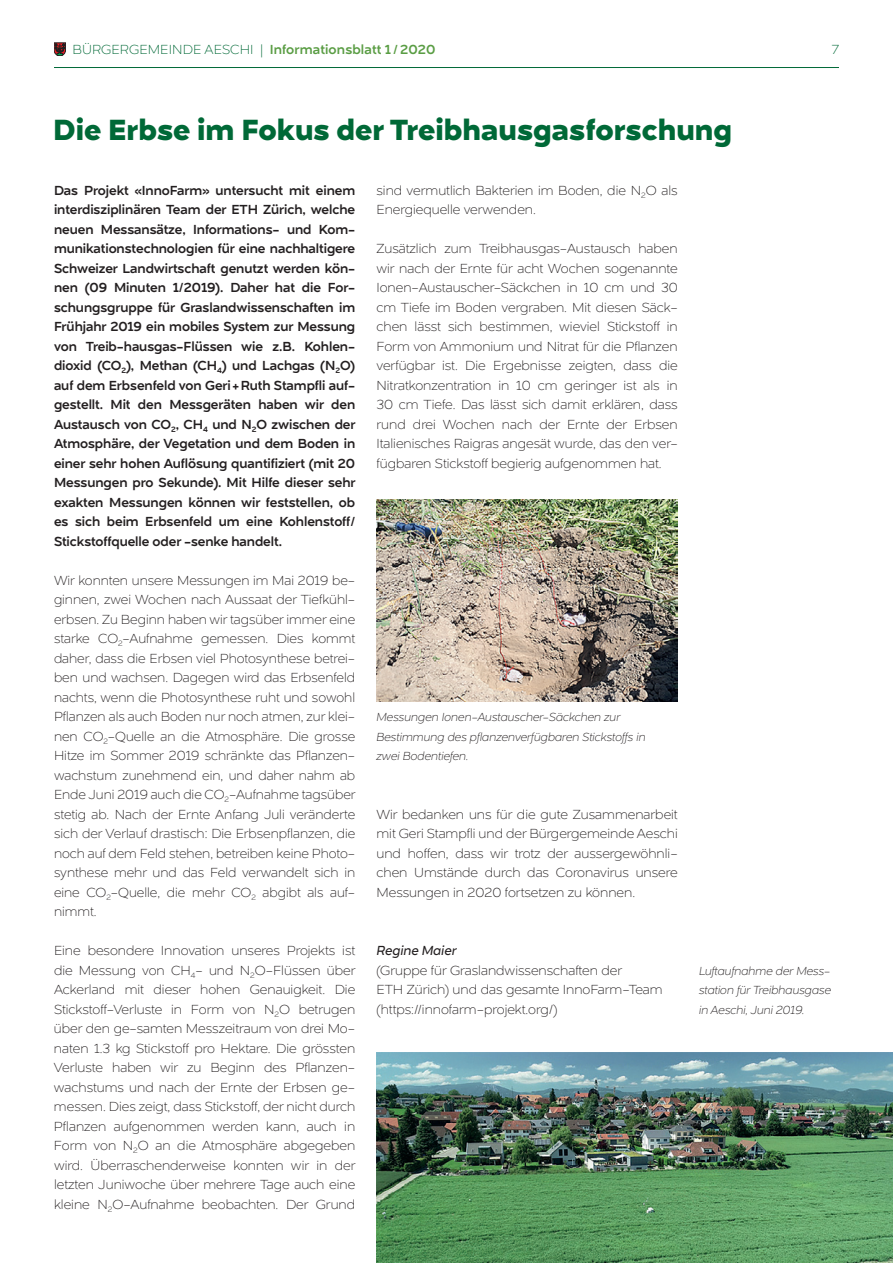
<style>
.page{position:relative;width:893px;height:1263px;background:#fff}
.page>*{position:absolute;margin:0;border:0;box-sizing:border-box;transform-origin:0 0}
.t1{font:700 30px "Naste";color:#006937}
.t2{font:200 13.5px/19.5px "Naste";color:#231f20;text-align:justify}
.t3{font:500 13.5px/19.5px "Naste";letter-spacing:-.005em;color:#231f20}
.t4{font:500 13.5px "Naste";letter-spacing:.01em;color:#5a9d44}
.t5{font:italic 13.5px "Naste";color:#231f20}
.t6{font:200 13.5px "Naste";color:#006937}
.t7{font:italic 200 12px/19.5px "Naste";color:#231f20}
.s1{font-weight:200;color:#006937}
</style>
<div class="page">
<svg style="left:54px;top:43px;width:12px;height:13px"></svg>
<hr style="left:54px;top:67px;width:785px;height:1px;background:#006937">
<img style="left:376px;top:1053px;width:517px;height:210px">
<img style="left:376px;top:499px;width:302px;height:203px">
<p class="t4" style="left:72px;top:40px;width:364px"><span class="s1">BÜRGERGEMEINDE AESCHI |</span> Informationsblatt 1 /2020</p>
<p class="t6" style="left:832px;top:41px;width:9px">7</p>
<h1 class="t1" style="left:53px;top:106px;width:680px">Die Erbse im Fokus der Treibhausgasforschung</h1>
<p class="t2" style="left:376px;top:180px;width:303px">sind vermutlich Bakterien im Boden, die N<sub>2</sub>O als<br>Energiequelle verwenden.</p>
<p class="t2" style="left:376px;top:239px;width:303px">Zusätzlich zum Treibhausgas-Austausch haben wir nach der Ernte für acht Wochen sogenannte Ionen-Austauscher-Säckchen in 10 cm und 30 cm Tiefe im Boden vergraben. Mit diesen Säck&shy;chen lässt sich bestimmen, wieviel Stickstoff in Form von Ammonium und Nitrat für die Pflanzen verfügbar ist. Die Ergebnisse zeigten, dass die Nitratkonzentration in 10 cm geringer ist als in 30 cm Tiefe. Das lässt sich damit erklären, dass rund drei Wochen nach der Ernte der Erbsen Italienisches Raigras angesät wurde, das den ver&shy;fügbaren Stickstoff begierig aufgenommen hat.</p>
<p class="t3" style="left:54px;top:180px;width:303px">Das Projekt «InnoFarm» untersucht mit einem interdisziplinären Team der ETH Zürich, welche neuen Messansätze, Informations- und Kom&shy;munikationstechnologien für eine nachhaltigere Schweizer Landwirtschaft genutzt werden kön&shy;nen (09 Minuten 1/2019). Daher hat die For&shy;schungsgruppe für Graslandwissenschaften im Frühjahr 2019 ein mobiles System zur Messung von Treib-hausgas-Flüssen wie z.B. Kohlen&shy;dioxid (CO<sub>2</sub>), Methan (CH<sub>4</sub>) und Lachgas (N<sub>2</sub>O) auf dem Erbsenfeld von Geri+Ruth Stampfli auf&shy;gestellt. Mit den Messgeräten haben wir den Austausch von CO<sub>2</sub>, CH<sub>4</sub> und N<sub>2</sub>O zwischen der Atmosphäre, der Vegetation und dem Boden in einer sehr hohen Auflösung quantifiziert (mit 20<br>Messungen pro Sekunde). Mit Hilfe dieser sehr exakten Messungen können wir feststellen, ob es sich beim Erbsenfeld um eine Kohlenstoff/ Stickstoffquelle oder -senke handelt.</p>
<p class="t2" style="left:54px;top:570px;width:303px">Wir konnten unsere Messungen im Mai 2019 be&shy;ginnen, zwei Wochen nach Aussaat der Tiefkühl&shy;erbsen. Zu Beginn haben wir tagsüber immer eine starke CO<sub>2</sub>-Aufnahme gemessen. Dies kommt daher, dass die Erbsen viel Photosynthese betrei&shy;ben und wachsen. Dagegen wird das Erbsenfeld nachts, wenn die Photosynthese ruht und sowohl Pflanzen als auch Boden nur noch atmen, zur klei&shy;nen CO<sub>2</sub>-Quelle an die Atmosphäre. Die grosse Hitze im Sommer 2019 schränkte das Pflanzen&shy;wachstum zunehmend ein, und daher nahm ab Ende Juni 2019 auch die CO<sub>2</sub>-Aufnahme tagsüber stetig ab. Nach der Ernte Anfang Juli veränderte sich der Verlauf drastisch: Die Erbsenpflanzen, die noch auf dem Feld stehen, betreiben keine Photo&shy;synthese mehr und das Feld verwandelt sich in eine CO<sub>2</sub>-Quelle, die mehr CO<sub>2</sub> abgibt als auf&shy;nimmt.</p>
<p class="t2" style="left:54px;top:941px;width:303px">Eine besondere Innovation unseres Projekts ist die Messung von CH<sub>4</sub>- und N<sub>2</sub>O-Flüssen über Ackerland mit dieser hohen Genauigkeit. Die Stickstoff-Verluste in Form von N<sub>2</sub>O betrugen über den ge-samten Messzeitraum von drei Mo&shy;naten 1.3 kg Stickstoff pro Hektare. Die grössten Verluste haben wir zu Beginn des Pflanzen&shy;wachstums und nach der Ernte der Erbsen ge&shy;messen. Dies zeigt, dass Stickstoff, der nicht durch Pflanzen aufgenommen werden kann, auch in Form von N<sub>2</sub>O an die Atmosphäre abgegeben wird. Überraschenderweise konnten wir in der letzten Juniwoche über mehrere Tage auch eine kleine N<sub>2</sub>O-Aufnahme beobachten. Der Grund</p>
<p class="t7" style="left:376px;top:707px;width:271px">Messungen Ionen-Austauscher-Säckchen zur<br>Bestimmung des pflanzenverfügbaren Stickstoffs in zwei Bodentiefen.</p>
<p class="t2" style="left:376px;top:804px;width:303px">Wir bedanken uns für die gute Zusammenarbeit mit Geri Stampfli und der Bürgergemeinde Aeschi und hoffen, dass wir trotz der aussergewöhnli&shy;chen Umstände durch das Coronavirus unsere Messungen in 2020 fortsetzen zu können.</p>
<p class="t5" style="left:376px;top:942px;width:82px">Regine Maier</p>
<p class="t2" style="left:376px;top:960px;width:288px;text-align:left">(Gruppe für Graslandwissenschaften der<br>ETH Zürich) und das gesamte InnoFarm-Team (https://innofarm-projekt.org/)</p>
<p class="t7" style="left:699px;top:961px;width:134px;text-align:justify">Luftaufnahme der Mess&shy;station für Treibhausgase in Aeschi, Juni 2019.</p>
</div>
